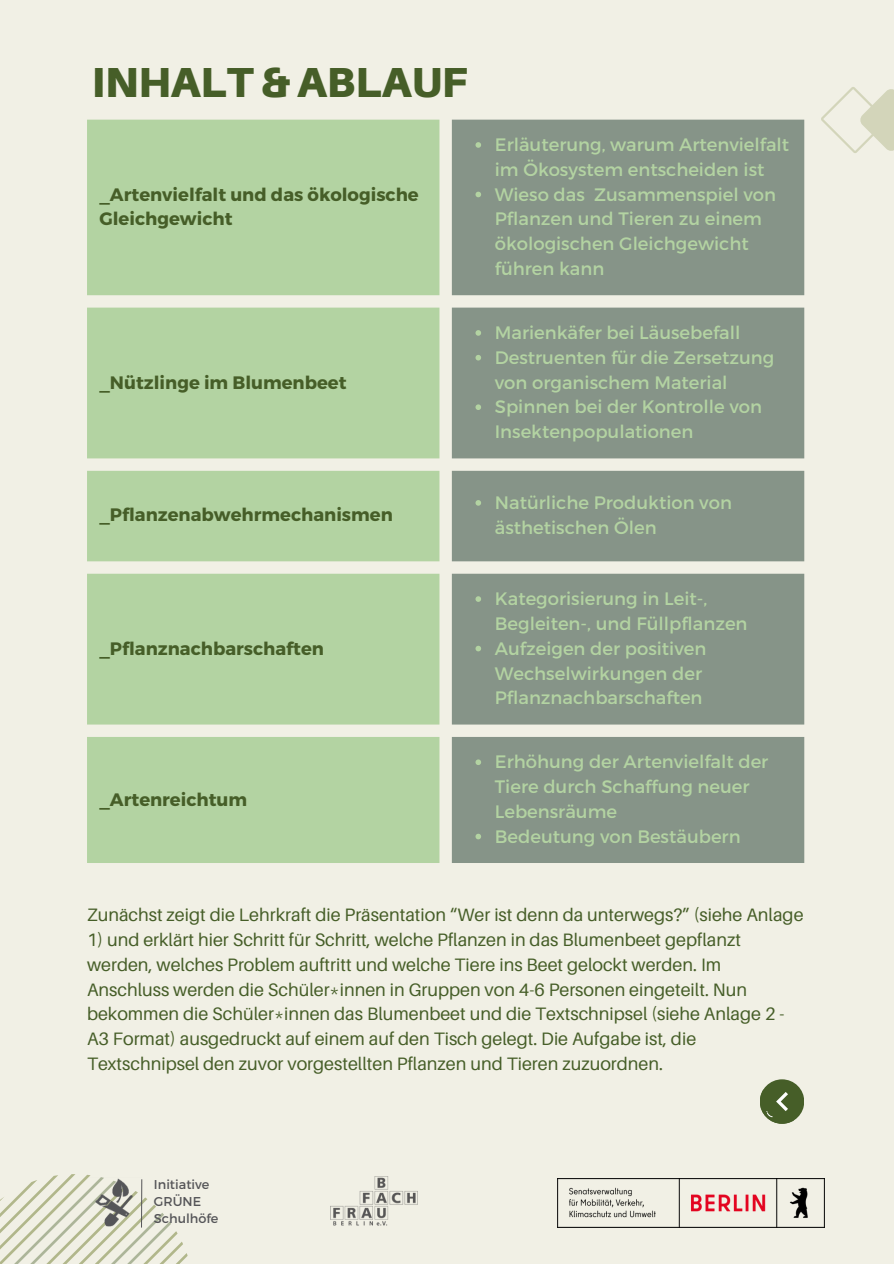
<style>
.page{position:relative;width:894px;height:1264px;background:#fff}
.page>*{position:absolute;margin:0;border:0;box-sizing:border-box;transform-origin:0 0}
.t1{font:900 42px "Aileron";color:#465e28}
.t2{font:18px/24.8px "Montserrat";color:#b3d3a2}
.t3{font:18px/24.8px "Aileron";color:#465e28}
.t4{font:700 18px/24.8px "Montserrat";color:#465e28}
.t5{font:12.75px "Montserrat";color:#555558}
</style>
<div class="page">
<div style="left:0;top:0;width:893px;height:1263px;background:#f1f0e5"></div>
<svg style="left:87px;top:120px;width:352px;height:743px;background:#b7d4a6"></svg>
<svg style="left:451px;top:120px;width:353px;height:743px;background:#8d9a8e"></svg>
<svg style="left:475px;top:142px;width:6px;height:6px"></svg>
<svg style="left:475px;top:192px;width:6px;height:5px"></svg>
<svg style="left:475px;top:330px;width:6px;height:6px"></svg>
<svg style="left:475px;top:355px;width:6px;height:5px"></svg>
<svg style="left:475px;top:404px;width:6px;height:6px"></svg>
<svg style="left:475px;top:500px;width:6px;height:5px"></svg>
<svg style="left:475px;top:596px;width:6px;height:6px"></svg>
<svg style="left:475px;top:645px;width:6px;height:6px"></svg>
<svg style="left:475px;top:759px;width:6px;height:6px"></svg>
<svg style="left:475px;top:833px;width:6px;height:6px"></svg>
<svg style="left:821px;top:87px;width:72px;height:66px"></svg>
<svg style="left:0;top:1174px;width:188px;height:89px"></svg>
<img style="left:89px;top:1177px;width:53px;height:49px">
<hr style="left:141px;top:1179px;width:1px;height:48px;background:#555558">
<img style="left:557px;top:1178px;width:267px;height:48px">
<img style="left:330px;top:1176px;width:87px;height:50px">
<div style="left:760px;top:1079px;width:43px;height:44px;background:#465e28;border-radius:50%"></div>
<svg style="left:760px;top:1086px;width:37px;height:37px"></svg>
<p class="t1" style="left:92px;top:57px;width:377px">INHALT &amp; ABLAUF</p>
<h1 class="t4" style="left:99px;top:181px;width:321px">_Artenvielfalt und das ökologische<br>Gleichgewicht</h1>
<p class="t4" style="left:99px;top:369px;width:248px">_Nützlinge im Blumenbeet</p>
<p class="t2" style="left:494px;top:131px;width:296px">Erläuterung, warum Artenvielfalt im Ökosystem entscheiden ist</p>
<p class="t2" style="left:494px;top:181px;width:283px">Wieso das Zusammenspiel von<br>Pflanzen und Tieren zu einem ökologischen Gleichgewicht führen kann</p>
<p class="t2" style="left:494px;top:319px;width:247px">Marienkäfer bei Läusebefall</p>
<p class="t2" style="left:494px;top:344px;width:281px">Destruenten für die Zersetzung von organischem Material</p>
<p class="t2" style="left:494px;top:394px;width:269px">Spinnen bei der Kontrolle von<br>Insektenpopulationen</p>
<p class="t4" style="left:99px;top:502px;width:295px">_Pflanzenabwehrmechanismen</p>
<p class="t2" style="left:494px;top:489px;width:238px">Natürliche Produktion von ästhetischen Ölen</p>
<p class="t4" style="left:99px;top:635px;width:226px">_Pflanznachbarschaften</p>
<p class="t4" style="left:99px;top:786px;width:149px">_Artenreichtum</p>
<p class="t2" style="left:494px;top:585px;width:254px">Kategorisierung in Leit-,<br>Begleiten-, und Füllpflanzen</p>
<p class="t2" style="left:494px;top:635px;width:213px">Aufzeigen der positiven<br>Wechselwirkungen der<br>Pflanznachbarschaften</p>
<p class="t2" style="left:494px;top:748px;width:275px">Erhöhung der Artenvielfalt der<br>Tiere durch Schaffung neuer<br>Lebensräume</p>
<p class="t2" style="left:494px;top:823px;width:247px">Bedeutung von Bestäubern</p>
<p class="t3" style="left:87px;top:902px;width:717px">Zunächst zeigt die Lehrkraft die Präsentation “Wer ist denn da unterwegs?” (siehe Anlage</p>
<p class="t3" style="left:87px;top:927px;width:698px">1) und erklärt hier Schritt für Schritt, welche Pflanzen in das Blumenbeet gepflanzt werden, welches Problem auftritt und welche Tiere ins Beet gelockt werden. Im Anschluss werden die Schüler*innen in Gruppen von 4-6 Personen eingeteilt. Nun bekommen die Schüler*innen das Blumenbeet und die Textschnipsel (siehe Anlage 2 - A3 Format) ausgedruckt auf einem auf den Tisch gelegt. Die Aufgabe ist, die Textschnipsel den zuvor vorgestellten Pflanzen und Tieren zuzuordnen.</p>
<h2 class="t5" style="left:154px;top:1175px;width:57px">Initiative</h2>
<p class="t5" style="left:154px;top:1192px;width:49px">GRÜNE</p>
<p class="t5" style="left:154px;top:1209px;width:66px">Schulhöfe</p>
</div>
